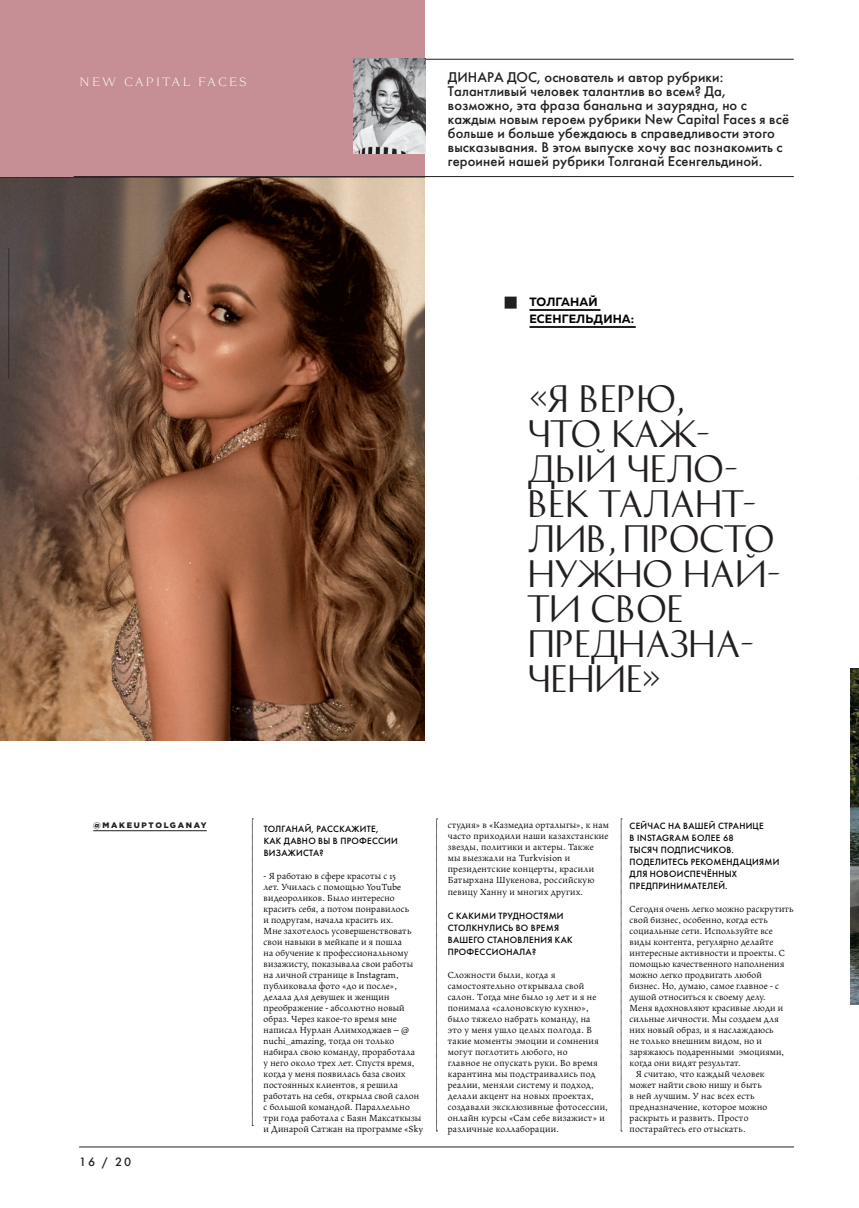
<style>
.page{position:relative;width:859px;height:1208px;background:#fff}
.page>*{position:absolute;margin:0;border:0;box-sizing:border-box;transform-origin:0 0}
.t1{font:34px/35px "History Pro Two";color:#231f20}
.t2{font:14px/14px "Futura Futuris";letter-spacing:.01em;color:#231f20}
.t3{font:700 12px/17px "Muller";letter-spacing:.01em;color:#000}
.t4{font:300 12px "Tautz";letter-spacing:.16em;color:#fff}
.t5{font:12px "Futura Futuris";color:#231f20}
.t6{font:10px/11px "Maiola Pro";letter-spacing:.01em;color:#000}
.t7{font:9px/12px "Futura Futuris";letter-spacing:.165em;color:#000}
.t8{font:9px/12px "Futura Futuris";letter-spacing:.1em;color:#000}
.t9{font:9px/12px "Futura Futuris";letter-spacing:.145em;color:#000}
.t10{font:900 8px "Gotham Pro";letter-spacing:.21em;color:#231f20}
</style>
<div class="page">
<hr style="left:79px;top:59px;width:715px;height:1px;background:#231f20">
<hr style="left:79px;top:1146px;width:715px;height:1px;background:#231f20">
<div style="left:0;top:0;width:425px;height:177px;background:#c58f95"></div>
<img style="left:353px;top:59px;width:73px;height:95px">
<svg style="left:436px;top:818px;width:2px;height:313px"></svg>
<svg style="left:621px;top:818px;width:1px;height:313px"></svg>
<hr style="left:74px;top:176px;width:720px;height:1px;background:#231f20">
<hr style="left:529px;top:309px;width:71px;height:2px;background:#231f20">
<hr style="left:529px;top:326px;width:107px;height:2px;background:#231f20">
<div style="left:505px;top:297px;width:12px;height:12px;border:6px solid #231f20"></div>
<svg style="left:252px;top:818px;width:1px;height:308px"></svg>
<hr style="left:93px;top:830px;width:114px;height:1px;background:#231f20">
<img style="left:0;top:177px;width:425px;height:564px">
<img style="left:850px;top:669px;width:9px;height:335px">
<p class="t4" style="left:79px;top:74px;width:169px">NEW CAPITAL FACES</p>
<p class="t2" style="left:448px;top:70px;width:343px">ДИ НАРА ДОС, основатель и автор рубрики:<br>Талантливый человек талантлив во всем? Да, возможно, эта фраза банальна и заурядна, но с каждым новым героем рубрики N ew Capital Faces я всё больше и больше убеждаюсь в справедливости этого высказывания. В этом выпуске хочу вас познакомить с героиней нашей рубрики Толганай Есенгельдиной.</p>
<p class="t3" style="left:529px;top:293px;width:106px">Толганай<br>Есенгельдина:</p>
<p class="t10" style="left:93px;top:820px;width:115px">@MAKEUPTOLGANAY</p>
<p class="t5" style="left:79px;top:1154px;width:53px">16 / 20</p>
<h1 class="t1" style="left:528px;top:382px;width:255px">«Я верю,<br>что каж&shy;дый чело&shy;век талант&shy;лив, просто нужно най&shy;ти свое предназна&shy;чение»</h1>
<p class="t7" style="left:264px;top:823px;width:30px">Тол гана</p>
<p class="t7" style="left:305px;top:823px;width:24px">й, расс</p>
<p class="t7" style="left:264px;top:823px;width:136px;text-indent:76px">кажите, как давно вы в профессии визажиста?</p>
<p class="t6" style="left:264px;top:870px;width:161px">- Я работаю в сфере красоты с 15<br>лет. Училась с помощью YouTube видеороликов. Было интересно красить себя, а потом понравилось<br>и подругам, начала красить их.<br>Мне захотелось усовершенствовать свои навыки в мейкапе и я пошла<br>на обучение к профессиональному визажисту, показывала свои работы на личной странице в Instagram, публиковала фото «до и после», делала для девушек и женщин преображение - абсолютно новый образ. Через какое-то время мне написал Нурлан Алимходжаев – @ nuchi_amazing, тогда он только набирал свою команду, проработала<br>у него около трех лет. Спустя время, когда у меня появилась база своих постоянных клиентов, я решила работать на себя, открыла свой салон с большой командой. Параллельно три года работала с Баян Максаткызы и Динарой Сатжан на программе «Sky</p>
<p class="t6" style="left:448px;top:819px;width:163px">студия» в «Казмедиа орталыгы», к нам часто приходили наши казахстанские звезды, политики и актеры. Также мы выезжали на Turkvision и президентские концерты, красили Батырхана Шукенова, российскую</p>
<p class="t6" style="left:448px;top:886px;width:137px">певицу Ханну и многих других.</p>
<p class="t7" style="left:448px;top:910px;width:125px">С каким и трудн остям и столкнулись во время вашего стан овл ения как профессионала</p>
<p class="t7" style="left:532px;top:946px;width:6px">?</p>
<p class="t6" style="left:448px;top:969px;width:162px">Сложности были, когда я самостоятельно открывала свой салон. Тогда мне было 19 лет и я не понимала «салоновскую кухню», было тяжело набрать команду, на<br>это у меня ушло целых полгода. В такие моменты эмоции и сомнения могут поглотить любого, но<br>главное не опускать руки. Во время карантина мы подстраивались под реалии, меняли систему и подход, делали акцент на новых проектах, создавали эксклюзивные фотосессии, онлайн курсы «Сам себе визажист» и различные коллаборации.</p>
<p class="t8" style="left:630px;top:820px;width:136px;text-indent:38px">на вашей стран ице в Instagram бол ее 68<br>тысяч подписч иков.<br>Подел итесь реком енда</p>
<p class="t7" style="left:630px;top:820px;width:25px">Сейчас</p>
<p class="t7" style="left:746px;top:856px;width:35px">циями</p>
<p class="t7" style="left:630px;top:868px;width:78px">для новоиспечённ</p>
<p class="t9" style="left:630px;top:868px;width:108px;text-indent:95px">ых предпринимателей.</p>
<p class="t6" style="left:630px;top:903px;width:166px">Сегодня очень легко можно раскрутить</p>
<p class="t6" style="left:630px;top:914px;width:140px">свой бизнес, особенно, когда есть</p>
<p class="t6" style="left:630px;top:925px;width:145px">социальные сети. Используйте все</p>
<p class="t6" style="left:630px;top:936px;width:145px">виды контента, регулярно делайте</p>
<p class="t6" style="left:630px;top:947px;width:157px">интересные активности и проекты. С</p>
<p class="t6" style="left:630px;top:958px;width:156px">помощью качественного наполнения</p>
<p class="t6" style="left:630px;top:969px;width:134px">можно легко продвигать любой</p>
<p class="t6" style="left:630px;top:980px;width:151px">бизнес. Но, думаю, самое главное - с</p>
<p class="t6" style="left:630px;top:991px;width:138px">душой относиться к своему делу.</p>
<p class="t6" style="left:630px;top:1002px;width:155px">Меня вдохновляют красивые люди и</p>
<p class="t6" style="left:630px;top:1013px;width:151px">сильные личности. Мы создаем для</p>
<p class="t6" style="left:630px;top:1024px;width:146px">них новый образ, и я наслаждаюсь</p>
<p class="t6" style="left:630px;top:1035px;width:134px">не только внешним видом, но и</p>
<p class="t6" style="left:630px;top:1046px;width:156px">заряжаюсь подаренными эмоциями,</p>
<p class="t6" style="left:630px;top:1057px;width:113px">когда они видят результат.</p>
<p class="t6" style="left:636px;top:1068px;width:130px">Я считаю, что каждый человек</p>
<p class="t6" style="left:630px;top:1079px;width:134px">может найти свою нишу и быть</p>
<p class="t6" style="left:630px;top:1090px;width:127px">в ней лучшим. У нас всех есть</p>
<p class="t6" style="left:630px;top:1101px;width:139px">предназначение, которое можно</p>
<p class="t6" style="left:630px;top:1112px;width:120px">раскрыть и развить. Просто</p>
<p class="t6" style="left:630px;top:1123px;width:118px">постарайтесь его отыскать.</p>
</div>
